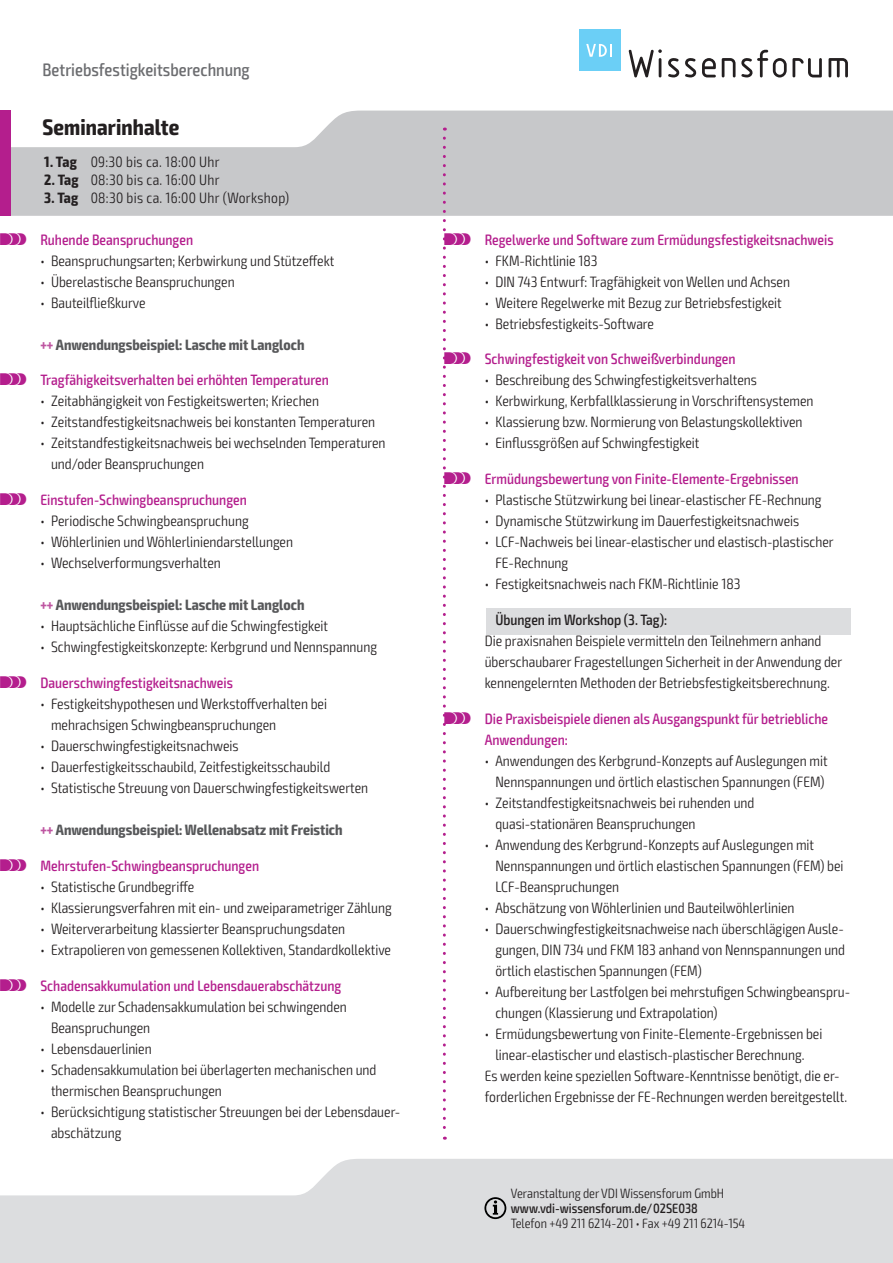
<style>
.page{position:relative;width:893px;height:1263px;background:#fff}
.page>*{position:absolute;margin:0;border:0;box-sizing:border-box;transform-origin:0 0}
.t1{font:700 condensed 22.5px "Exo 2";letter-spacing:.005em;color:#231f20}
.t2{font:500 condensed 18px "Exo 2";color:#6c6d70}
.t3{font:300 condensed 15px/21px "Exo 2";color:#231f20}
.t4{font:500 condensed 15px/21px "Exo 2";color:#b41e8d}
.t5{font:700 condensed 15px "Exo 2";color:#57585a}
.t6{font:300 condensed 15px "Exo 2";letter-spacing:.02em;color:#231f20}
.t7{font:500 condensed 15px "Exo 2";color:#231f20}
.t8{font:300 condensed 13.5px "Exo 2";color:#231f20}
.t9{font:500 condensed 13.5px "Exo 2";color:#231f20}
.s1{font-weight:700}
.s2{font-family:"VDI Iconset S4 A Regular";font-weight:400;font-stretch:normal}
.s3{color:#be55a1}
</style>
<div class="page">
<svg style="left:0;top:1159px;width:893px;height:104px;background:#e0e1e3"></svg>
<svg style="left:11px;top:111px;width:882px;height:105px;background:#cdced0"></svg>
<div style="left:0;top:111px;width:11px;height:105px;background:#b41e8d"></div>
<svg style="left:484px;top:1197px;width:22px;height:22px"></svg>
<svg style="left:629px;top:49px;width:33px;height:28px"></svg>
<svg style="left:668px;top:58px;width:11px;height:19px"></svg>
<svg style="left:685px;top:58px;width:11px;height:19px"></svg>
<svg style="left:702px;top:58px;width:14px;height:19px"></svg>
<svg style="left:722px;top:58px;width:13px;height:19px"></svg>
<svg style="left:741px;top:50px;width:81px;height:27px"></svg>
<svg style="left:828px;top:58px;width:20px;height:19px"></svg>
<div style="left:579px;top:30px;width:41px;height:41px;background:#6bcff6"></div>
<svg style="left:586px;top:44px;width:26px;height:13px"></svg>
<div style="left:486px;top:608px;width:364px;height:27px;background:#dcdddf"></div>
<svg style="left:443px;top:138px;width:3px;height:1002px"></svg>
<p class="t2" style="left:43px;top:59px;width:209px">Betriebsfestigkeitsberechnung</p>
<h1 class="t1" style="left:43px;top:113px;width:138px">Seminarinhalte</h1>
<p class="t6" style="left:44px;top:153px;width:177px"><span class="s1">1. Tag</span> 09:30 bis ca. 18:00 Uhr</p>
<p class="t6" style="left:44px;top:171px;width:177px"><span class="s1">2. Tag</span> 08:30 bis ca. 16:00 Uhr</p>
<p class="t6" style="left:44px;top:189px;width:246px"><span class="s1">3. Tag</span> 08:30 bis ca. 16:00 Uhr (Workshop)</p>
<p class="t4" style="left:0;top:229px;width:195px"><span class="s2">S</span> Ruhende Beanspruchungen</p>
<p class="t3" style="left:40px;top:250px;width:296px">• Beanspruchungsarten; Kerbwirkung und Stützeffekt</p>
<p class="t3" style="left:40px;top:271px;width:196px">• Überelastische Beanspruchungen</p>
<p class="t3" style="left:40px;top:292px;width:107px">• Bauteilfließkurve</p>
<p class="t5" style="left:40px;top:335px;width:266px"><span class="s3">+++</span> Anwendungsbeispiel: Lasche mit Langloch</p>
<p class="t4" style="left:0;top:370px;width:330px"><span class="s2">S</span> Tragfähigkeitsverhalten bei erhöhten Temperaturen</p>
<p class="t3" style="left:40px;top:391px;width:280px">• Zeitabhängigkeit von Festigkeitswerten; Kriechen</p>
<p class="t3" style="left:40px;top:412px;width:336px">• Zeitstandfestigkeitsnachweis bei konstanten Temperaturen</p>
<p class="t3" style="left:51px;top:433px;width:336px;text-indent:-11px">• Zeitstandfestigkeitsnachweis bei wechselnden Temperaturen und/oder Beanspruchungen</p>
<p class="t4" style="left:0;top:490px;width:248px"><span class="s2">S</span> Einstufen-Schwingbeanspruchungen</p>
<p class="t3" style="left:40px;top:511px;width:210px">• Periodische Schwingbeanspruchung</p>
<p class="t3" style="left:40px;top:532px;width:254px">• Wöhlerlinien und Wöhlerliniendarstellungen</p>
<p class="t3" style="left:40px;top:553px;width:182px">• Wechselverformungsverhalten</p>
<p class="t5" style="left:40px;top:596px;width:266px"><span class="s3">+++</span> Anwendungsbeispiel: Lasche mit Langloch</p>
<p class="t3" style="left:40px;top:616px;width:289px">• Hauptsächliche Einflüsse auf die Schwingfestigkeit</p>
<p class="t3" style="left:40px;top:637px;width:338px">• Schwingfestigkeitskonzepte: Kerbgrund und Nennspannung</p>
<p class="t4" style="left:0;top:673px;width:234px"><span class="s2">S</span> Dauerschwingfestigkeitsnachweis</p>
<p class="t3" style="left:51px;top:694px;width:278px;text-indent:-11px">• Festigkeitshypothesen und Werkstoffverhalten bei mehrachsigen Schwingbeanspruchungen</p>
<p class="t3" style="left:40px;top:736px;width:200px">• Dauerschwingfestigkeitsnachweis</p>
<p class="t3" style="left:40px;top:757px;width:291px">• Dauerfestigkeitsschaubild, Zeitfestigkeitsschaubild</p>
<p class="t3" style="left:40px;top:778px;width:329px">• Statistische Streuung von Dauerschwingfestigkeitswerten</p>
<p class="t5" style="left:40px;top:821px;width:304px"><span class="s3">+++</span> Anwendungsbeispiel: Wellenabsatz mit Freistich</p>
<p class="t4" style="left:0;top:856px;width:261px"><span class="s2">S</span> Mehrstufen-Schwingbeanspruchungen</p>
<p class="t3" style="left:40px;top:877px;width:155px">• Statistische Grundbegriffe</p>
<p class="t3" style="left:40px;top:898px;width:353px">• Klassierungsverfahren mit ein- und zweiparametriger Zählung</p>
<p class="t3" style="left:40px;top:919px;width:306px">• Weiterverarbeitung klassierter Beanspruchungsdaten</p>
<p class="t3" style="left:40px;top:940px;width:352px">• Extrapolieren von gemessenen Kollektiven, Standardkollektive</p>
<p class="t4" style="left:0;top:976px;width:343px"><span class="s2">S</span> Schadensakkumulation und Lebensdauerabschätzung</p>
<p class="t3" style="left:51px;top:997px;width:297px;text-indent:-11px">• Modelle zur Schadensakkumulation bei schwingenden<br>Beanspruchungen</p>
<p class="t3" style="left:40px;top:1039px;width:113px">• Lebensdauerlinien</p>
<p class="t3" style="left:51px;top:1060px;width:327px;text-indent:-11px">• Schadensakkumulation bei überlagerten mechanischen und thermischen Beanspruchungen</p>
<p class="t3" style="left:51px;top:1102px;width:351px;text-indent:-11px">• Berücksichtigung statistischer Streuungen bei der Lebensdauer&shy;abschätzung</p>
<p class="t4" style="left:444px;top:229px;width:391px"><span class="s2">S</span> Regelwerke und Software zum Ermüdungsfestigkeitsnachweis</p>
<p class="t3" style="left:485px;top:250px;width:114px">• FKM-Richtlinie 183</p>
<p class="t3" style="left:485px;top:271px;width:307px">• DIN 743 Entwurf: Tragfähigkeit von Wellen und Achsen</p>
<p class="t3" style="left:485px;top:292px;width:299px">• Weitere Regelwerke mit Bezug zur Betriebsfestigkeit</p>
<p class="t3" style="left:485px;top:313px;width:171px">• Betriebsfestigkeits-Software</p>
<p class="t4" style="left:444px;top:349px;width:293px"><span class="s2">S</span> Schwingfestigkeit von Schweißverbindungen</p>
<p class="t3" style="left:485px;top:370px;width:274px">• Beschreibung des Schwingfestigkeitsverhaltens</p>
<p class="t3" style="left:485px;top:391px;width:330px">• Kerbwirkung, Kerbfallklassierung in Vorschriftensystemen</p>
<p class="t3" style="left:485px;top:412px;width:319px">• Klassierung bzw. Normierung von Belastungskollektiven</p>
<p class="t3" style="left:485px;top:433px;width:216px">• Einflussgrößen auf Schwingfestigkeit</p>
<p class="t4" style="left:444px;top:469px;width:356px"><span class="s2">S</span> Ermüdungsbewertung von Finite-Elemente-Ergebnissen</p>
<p class="t3" style="left:485px;top:490px;width:338px">• Plastische Stützwirkung bei linear-elastischer FE-Rechnung</p>
<p class="t3" style="left:485px;top:511px;width:316px">• Dynamische Stützwirkung im Dauerfestigkeitsnachweis</p>
<p class="t3" style="left:495px;top:532px;width:340px;text-indent:-11px">• LCF-Nachweis bei linear-elastischer und elastisch-plastischer<br>FE-Rechnung</p>
<p class="t3" style="left:485px;top:574px;width:257px">• Festigkeitsnachweis nach FKM-Richtlinie 183</p>
<p class="t7" style="left:495px;top:611px;width:173px">Übungen im Workshop (3. Tag):</p>
<p class="t3" style="left:485px;top:631px;width:359px">Die praxisnahen Beispiele vermitteln den Teilnehmern anhand überschaubarer Fragestellungen Sicherheit in der Anwendung der kennengelernten Methoden der Betriebsfestigkeitsberechnung.</p>
<p class="t4" style="left:485px;top:709px;width:345px;text-indent:-40px"><span class="s2">S</span> Die Praxisbeispiele dienen als Ausgangspunkt für betriebliche<br>Anwendungen:</p>
<p class="t3" style="left:485px;top:751px;width:344px;text-align:center">• Anwendungen des Kerbgrund-Konzepts auf Auslegungen mit<br>Nennspannungen und örtlich elastischen Spannungen (FEM)</p>
<p class="t3" style="left:495px;top:793px;width:261px;text-indent:-11px">• Zeitstandfestigkeitsnachweis bei ruhenden und quasi-stationären Beanspruchungen</p>
<p class="t3" style="left:495px;top:835px;width:350px;text-indent:-11px">• Anwendung des Kerbgrund-Konzepts auf Auslegungen mit<br>Nennspannungen und örtlich elastischen Spannungen (FEM) bei<br>LCF-Beanspruchungen</p>
<p class="t3" style="left:485px;top:898px;width:311px">• Abschätzung von Wöhlerlinien und Bauteilwöhlerlinien</p>
<p class="t3" style="left:495px;top:919px;width:351px;text-align:justify;text-indent:-11px">• Dauerschwingfestigkeitsnachweise nach überschlägigen Ausle&shy;gungen, DIN 734 und FKM 183 anhand von Nennspannungen und örtlich elastischen Spannungen (FEM)</p>
<p class="t3" style="left:495px;top:982px;width:356px;text-indent:-11px">• Aufbereitung ber Lastfolgen bei mehrstufigen Schwingbeanspru&shy;chungen (Klassierung und Extrapolation)</p>
<p class="t3" style="left:485px;top:1024px;width:339px">• Ermüdungsbewertung von Finite-Elemente-Ergebnissen bei</p>
<p class="t3" style="left:495px;top:1045px;width:311px">linear-elastischer und elastisch-plastischer Berechnung.</p>
<p class="t3" style="left:485px;top:1066px;width:356px">Es werden keine speziellen Software-Kenntnisse benötigt, die er-</p>
<p class="t3" style="left:485px;top:1087px;width:364px">forderlichen Ergebnisse der FE-Rechnungen werden bereitgestellt.</p>
<p class="t8" style="left:511px;top:1185px;width:215px">Veranstaltung der VDI Wissensforum GmbH</p>
<p class="t9" style="left:511px;top:1200px;width:188px">www.vdi-wissensforum.de/02SE038</p>
<p class="t8" style="left:511px;top:1215px;width:236px">Telefon +49 211 6214-201 • Fax +49 211 6214-154</p>
</div>
